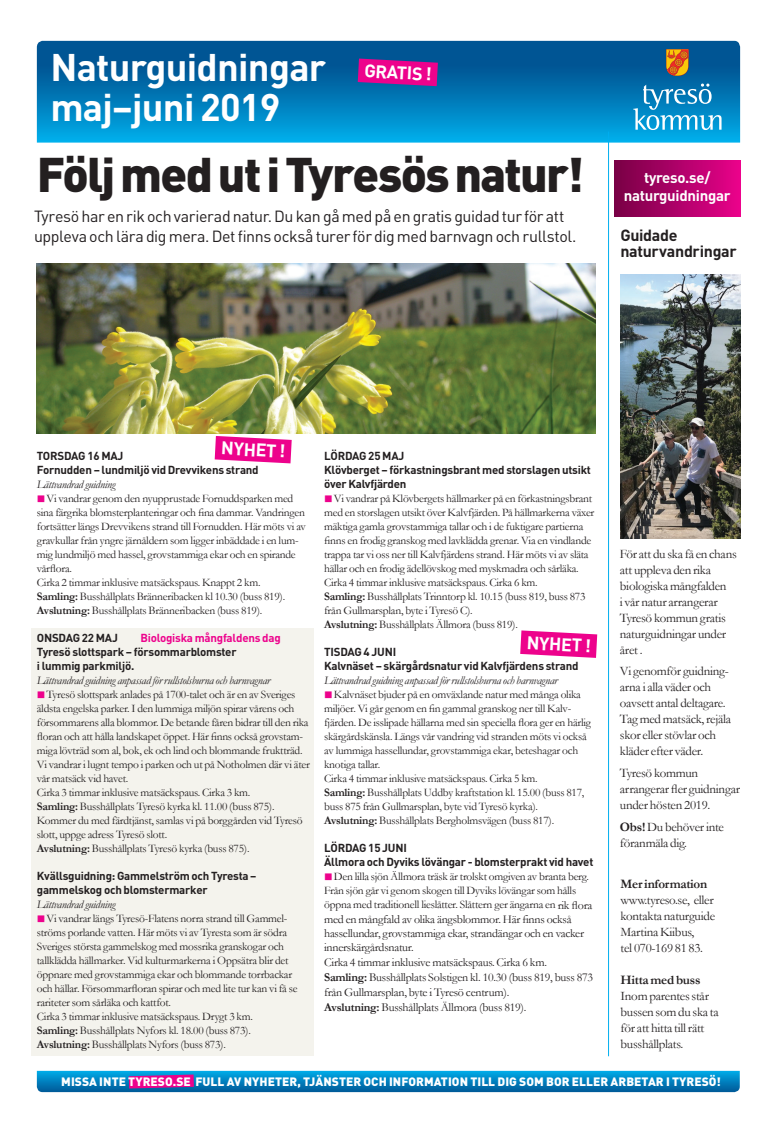
<style>
.page{position:relative;width:777px;height:1129px;background:#fff}
.page>*{position:absolute;margin:0;border:0;box-sizing:border-box;transform-origin:0 0}
.t1{font:900 48px "DIN";letter-spacing:-.035em;color:#231f20}
.t2{font:700 38px "DIN";letter-spacing:-.02em;color:#fff}
.t3{font:700 18px "DIN";color:#fff}
.t4{font:16px/20px "DIN";letter-spacing:-.025em;color:#231f20}
.t5{font:700 16px/16px "DIN";letter-spacing:-.02em;color:#231f20}
.t6{font:700 15px/18px "DIN";letter-spacing:-.02em;color:#fff;text-align:center}
.t7{font:13px/16px "Garamond";letter-spacing:-.02em;color:#231f20}
.t8{font:700 13px "Garamond";letter-spacing:-.02em;color:#231f20}
.t9{font:12px/14.7px "Garamond";letter-spacing:-.02em;color:#231f20}
.t10{font:900 12px "DIN";letter-spacing:.005em;color:#fff}
.t11{font:11.5px/14px "Garamond";letter-spacing:-.02em;color:#231f20}
.t12{font:700 11.5px/14px "DIN";letter-spacing:-.02em;color:#231f20}
.t13{font:italic 11.5px "Garamond";letter-spacing:-.02em;color:#231f20}
.t14{font:700 11.5px "DIN";letter-spacing:-.02em;color:#ed028c}
.s1{color:#ed028c}
.s2{font-weight:700}
.s3{font-size:12px}
</style>
<div class="page">
<div style="left:31px;top:628px;width:283px;height:428px;background:#f4f3ed"></div>
<svg style="left:37px;top:1070px;width:702px;height:21px;background:#1781c1"></svg>
<svg style="left:37px;top:41px;width:703px;height:102px;background:#0178b6"></svg>
<svg style="left:633px;top:83px;width:88px;height:47px;background:#369bcc"></svg>
<svg style="left:666px;top:49px;width:23px;height:27px"></svg>
<hr style="left:608px;top:132px;width:1px;height:924px;background:#00aeef">
<img style="left:37px;top:264px;width:559px;height:170px">
<svg style="left:334px;top:46px;width:128px;height:53px;background:#40479a"></svg>
<img style="left:620px;top:274px;width:120px;height:265px">
<div style="left:614px;top:160px;width:126px;height:57px;background:linear-gradient(to right,#770045,#e7028a)"></div>
<svg style="left:191px;top:423px;width:125px;height:41px"></svg>
<svg style="left:520px;top:617px;width:90px;height:53px"></svg>
<h2 class="t2" style="left:50px;top:42px;width:277px">Naturguidningar</h2>
<h3 class="t3" style="left:365px;top:58px;width:69px;rotate:3deg">GRATIS !</h3>
<h2 class="t2" style="left:50px;top:82px;width:232px">maj–juni 2019</h2>
<h1 class="t1" style="left:37px;top:142px;width:548px">Följ med ut i Tyresös natur!</h1>
<h3 class="t4" style="left:34px;top:205px;width:544px">Tyresö har en rik och varierad natur. Du kan gå med på en gratis guidad tur för att uppleva och lära dig mera. Det finns också turer för dig med barnvagn och rullstol.</h3>
<h3 class="t6" style="left:624px;top:168px;width:108px">tyreso.se/ naturguidningar</h3>
<h3 class="t5" style="left:620px;top:227px;width:118px">Guidade naturvandringar</h3>
<h3 class="t3" style="left:222px;top:436px;width:66px;rotate:3deg">NYHET !</h3>
<p class="t12" style="left:37px;top:448px;width:223px">TORSDAG 16 MAJ<br>Fornudden – lundmiljö vid Drevvikens strand</p>
<p class="t13" style="left:37px;top:476px;width:80px">Lättvandrad guidning</p>
<p class="t11" style="left:37px;top:491px;width:271px"><span class="s1">■</span> Vi vandrar genom den nyupprustade Fornuddsparken med sina färgrika blomsterplanteringar och fina dammar. Vandringen fortsätter längs Drevvikens strand till Fornudden. Här möts vi av gravkullar från yngre järnåldern som ligger inbäddade i en lum&shy;mig lundmiljö med hassel, grovstammiga ekar och en spirande vårflora.<br>Cirka 2 timmar inklusive matsäckspaus. Knappt 2 km.<br><span class="s2">Samling:</span> Busshållplats Bränneribacken kl 10.30 (buss 819).<br><span class="s2">Avslutning:</span> Busshållplats Bränneribacken (buss 819).</p>
<p class="t12" style="left:37px;top:630px;width:83px">ONSDAG 22 MAJ</p>
<p class="t14" style="left:140px;top:630px;width:142px">Biologiska mångfaldens dag</p>
<p class="t12" style="left:37px;top:644px;width:201px">Tyresö slottspark – försommarblomster i lummig parkmiljö.</p>
<p class="t13" style="left:37px;top:672px;width:235px">Lättvandrad guidning anpassad för rullstolsburna och barnvagnar</p>
<p class="t11" style="left:37px;top:687px;width:274px"><span class="s1">■</span> Tyresö slottspark anlades på 1700-talet och är en av Sveriges äldsta engelska parker. I den lummiga miljön spirar vårens och försommarens alla blommor. De betande fåren bidrar till den rika floran och att hålla landskapet öppet. Här finns också grovstam&shy;miga lövträd som al, bok, ek och lind och blommande fruktträd.<br>Vi vandrar i lugnt tempo i parken och ut på Notholmen där vi äter vår matsäck vid havet.<br>Cirka 3 timmar inklusive matsäckspaus. Cirka 3 km.<br><span class="s2">Samling:</span> Busshållplats Tyresö kyrka kl. 11.00 (buss 875).<br>Kommer du med färdtjänst, samlas vi på borggården vid Tyresö slott, uppge adress Tyresö slott.<br><span class="s2">Avslutning:</span> Busshållplats Tyresö kyrka (buss 875).</p>
<p class="t12" style="left:37px;top:868px;width:221px">Kvällsguidning: Gammelström och Tyresta – gammelskog och blomstermarker</p>
<p class="t13" style="left:37px;top:896px;width:80px">Lättvandrad guidning</p>
<p class="t11" style="left:37px;top:911px;width:262px"><span class="s1">■</span> Vi vandrar längs Tyresö-Flatens norra strand till Gammel&shy;ströms porlande vatten. Här möts vi av Tyresta som är södra Sveriges största gammelskog med mossrika granskogar och tallklädda hällmarker. Vid kulturmarkerna i Oppsätra blir det öppnare med grovstammiga ekar och blommande torrbackar och hällar. Försommarfloran spirar och med lite tur kan vi få se rariteter som sårläka och kattfot.<br>Cirka 3 timmar inklusive matsäckspaus. Drygt 3 km.<br><span class="s2">Samling:</span> Busshållplats Nyfors kl. 18.00 (buss 873).<br><span class="s2">Avslutning:</span> Busshållplats Nyfors (buss 873).</p>
<p class="t12" style="left:324px;top:448px;width:268px">LÖRDAG 25 MAJ<br>Klövberget – förkastningsbrant med storslagen utsikt över Kalvfjärden</p>
<p class="t11" style="left:324px;top:491px;width:272px"><span class="s1">■</span> Vi vandrar på Klövbergets hällmarker på en förkastningsbrant med en storslagen utsikt över Kalvfjärden. På hällmarkerna växer mäktiga gamla grovstammiga tallar och i de fuktigare partierna finns en frodig granskog med lavklädda grenar. Via en vindlande trappa tar vi oss ner till Kalvfjärdens strand. Här möts vi av släta hällar och en frodig ädellövskog med myskmadra och sårläka.<br>Cirka 4 timmar inklusive matsäckspaus. Cirka 6 km.<br><span class="s2">Samling:</span> Busshållplats Trinntorp kl. 10.15 (buss 819, buss 873 från Gullmarsplan, byte i Tyresö C).<br><span class="s2">Avslutning:</span> Busshållplats Ällmora (buss 819).</p>
<p class="t12" style="left:324px;top:644px;width:256px">TISDAG 4 JUNI<br>Kalvnäset – skärgårdsnatur vid Kalvfjärdens strand</p>
<p class="t13" style="left:324px;top:672px;width:235px">Lättvandrad guidning anpassad för rullstolsburna och barnvagnar</p>
<p class="t11" style="left:324px;top:687px;width:268px"><span class="s1">■</span> Kalvnäset bjuder på en omväxlande natur med många olika miljöer. Vi går genom en fin gammal granskog ner till Kalv&shy;fjärden. De isslipade hällarna med sin speciella flora ger en härlig skärgårdskänsla. Längs vår vandring vid stranden möts vi också av lummiga hassellundar, grovstammiga ekar, beteshagar och knotiga tallar.<br>Cirka 4 timmar inklusive matsäckspaus. Cirka 5 km.<br><span class="s2">Samling:</span> Busshållplats Uddby kraftstation kl. 15.00 (buss 817, buss 875 från Gullmarsplan, byte vid Tyresö kyrka).<br><span class="s2">Avslutning:</span> Busshållplats Bergholmsvägen (buss 817).</p>
<p class="t12" style="left:324px;top:840px;width:271px">LÖRDAG 15 JUNI<br>Ällmora och Dyviks lövängar - blomsterprakt vid havet</p>
<p class="t11" style="left:324px;top:869px;width:270px"><span class="s1">■</span> Den lilla sjön Ällmora träsk är trolskt omgiven av branta berg.<br>Från sjön går vi genom skogen till Dyviks lövängar som hålls öppna med traditionell lieslåtter. Slåttern ger ängarna en <span class="s3">rik flora</span></p>
<p class="t9" style="left:324px;top:910px;width:270px">med en mångfald av olika ängsblommor. Här finns också hassellundar, grovstammiga ekar, strandängar och en vacker innerskärgårdsnatur.<br>Cirka 4 timmar inklusive matsäckspaus. Cirka 6 km.<br><span class="s2">Samling:</span> Busshållplats Solstigen kl. 10.30 (buss 819, buss 873 från Gullmarsplan, byte i Tyresö centrum).<br><span class="s2">Avslutning:</span> Busshållplats Ällmora (buss 819).</p>
<h3 class="t3" style="left:527px;top:630px;width:66px;rotate:3deg">NYHET !</h3>
<p class="t7" style="left:620px;top:545px;width:118px">För att du ska få en chans att uppleva den rika biologiska mångfalden<br>i vår natur arrangerar<br>Tyresö kommun gratis naturguidningar under året .</p>
<p class="t7" style="left:620px;top:662px;width:113px">Vi genomför guidning&shy;arna i alla väder och oavsett antal deltagare.<br>Tag med matsäck, rejäla skor eller stövlar och kläder efter väder.</p>
<p class="t7" style="left:620px;top:764px;width:122px">Tyresö kommun arrangerar fler guidningar under hösten 2019.</p>
<p class="t7" style="left:620px;top:818px;width:106px"><span class="s2">Obs!</span> Du behöver inte föranmäla dig.</p>
<p class="t8" style="left:620px;top:875px;width:88px">Mer information</p>
<p class="t7" style="left:620px;top:891px;width:96px">www.tyreso.se, eller kontakta naturguide<br>Martina Kiibus,<br>tel 070-169 81 83.</p>
<p class="t8" style="left:620px;top:971px;width:81px">Hitta med buss</p>
<p class="t7" style="left:620px;top:987px;width:100px">Inom parentes står bussen som du ska ta för att hitta till rätt busshållplats.</p>
<p class="t10" style="left:61px;top:1072px;width:661px">MISSA INTE TYRESO.SE FULL AV NYHETER, TJÄNSTER OCH INFORMATION TILL DIG SOM BOR ELLER ARBETAR I TYRESÖ!</p>
</div>
